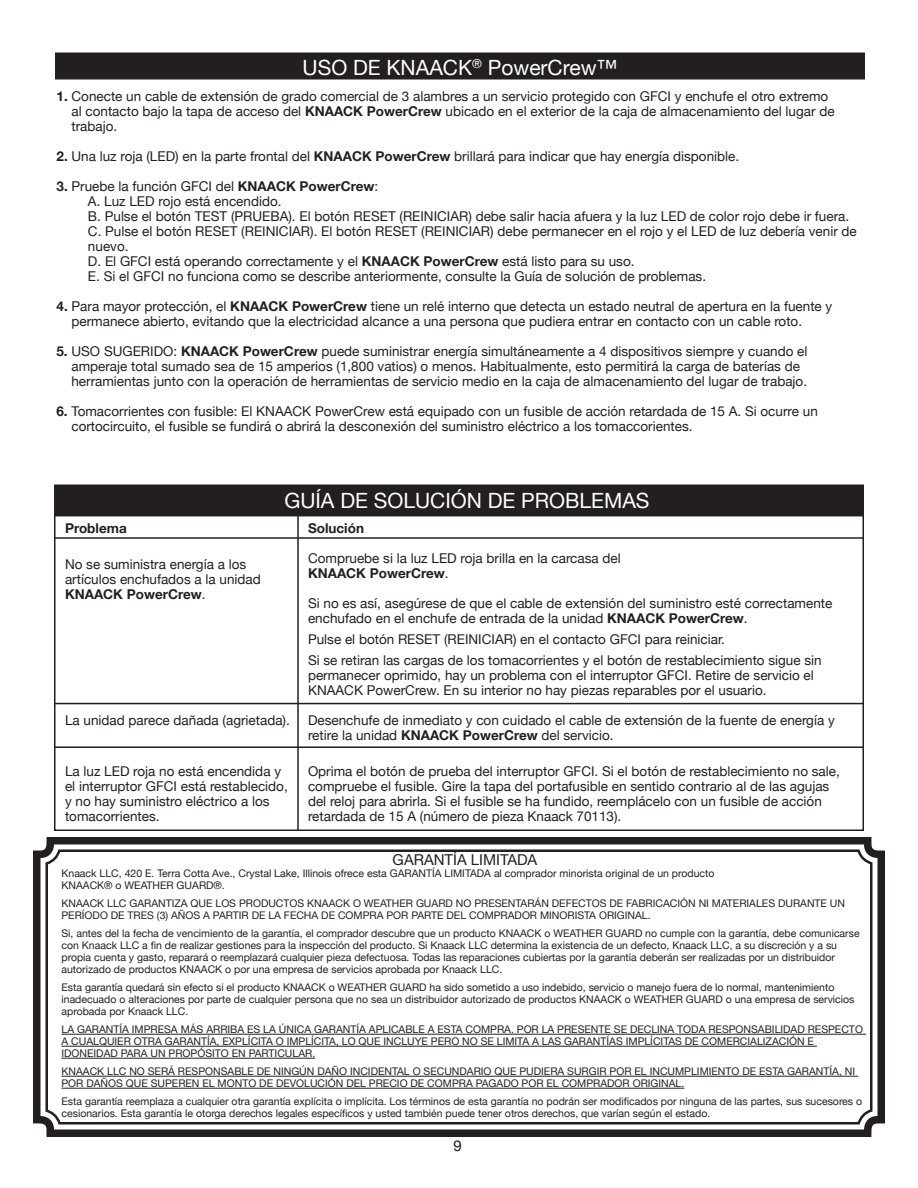
<style>
.page{position:relative;width:918px;height:1188px;background:#fff}
.page>*{position:absolute;margin:0;border:0;box-sizing:border-box;transform-origin:0 0}
.t1{font:21px "Helvetica Neue";color:#fff}
.t2{font:15px "Helvetica Neue";color:#231f20}
.t3{font:13.5px/15px "Helvetica Neue";color:#231f20}
.t4{font:700 13.5px "Helvetica Neue";color:#231f20}
.t5{font:10.5px/12px "Helvetica Neue";color:#231f20}
.s1{font-weight:700}
.s2{font-family:"Interstate";font-weight:300;font-stretch:condensed}
</style>
<div class="page">
<hr style="left:54px;top:537px;width:810px;height:2px;background:#231f20">
<hr style="left:54px;top:703px;width:810px;height:1px;background:#231f20">
<hr style="left:297px;top:516px;width:2px;height:315px;background:#231f20">
<div style="left:55px;top:52px;width:810px;height:28px;background:#231f20;border:2px solid #231f20"></div>
<div style="left:54px;top:484px;width:810px;height:32px;background:#231f20;border:2px solid #231f20"></div>
<svg style="left:33px;top:837px;width:852px;height:300px"></svg>
<div style="left:45px;top:849px;width:828px;height:276px;border:3px solid #231f20;border-radius:13px"></div>
<hr style="left:62px;top:1034px;width:804px;height:1px;background:#231f20">
<hr style="left:62px;top:1046px;width:755px;height:1px;background:#231f20">
<hr style="left:62px;top:1058px;width:253px;height:1px;background:#231f20">
<hr style="left:62px;top:1076px;width:796px;height:1px;background:#231f20">
<hr style="left:62px;top:1088px;width:622px;height:1px;background:#231f20">
<hr style="left:54px;top:746px;width:810px;height:2px;background:#231f20">
<h1 class="t1" style="left:303px;top:55px;width:316px">USO DE KNAACK<sup>®</sup> PowerCrew™</h1>
<p class="t3" style="left:71px;top:88px;width:765px;text-indent:-15px"><span class="s1">1.</span> Conecte un cable de extensión de grado comercial de 3 alambres a un servicio protegido con GFCI y enchufe el otro extremo al contacto bajo la tapa de acceso del <span class="s1">KNAACK PowerCrew</span> ubicado en el exterior de la caja de almacenamiento del lugar de trabajo.</p>
<p class="t3" style="left:56px;top:148px;width:684px"><span class="s1">2.</span> Una luz roja (LED) en la parte frontal del <span class="s1">KNAACK PowerCrew</span> brillará para indicar que hay energía disponible.</p>
<p class="t3" style="left:88px;top:178px;width:770px;text-indent:-31px"><span class="s1">3.</span> Pruebe la función GFCI del <span class="s1">KNAACK PowerCrew</span>:<br>A. Luz LED rojo está encendido.<br>B. Pulse el botón TEST (PRUEBA). El botón RESET (REINICIAR) debe salir hacia afuera y la luz LED de color rojo debe ir fuera.<br>C. Pulse el botón RESET (REINICIAR). El botón RESET (REINICIAR) debe permanecer en el rojo y el LED de luz deber<span class="s2">í</span>a venir de nuevo.<br>D. El GFCI está operando correctamente y el <span class="s1">KNAACK PowerCrew</span> está listo para su uso.<br>E. Si el GFCI no funciona como se describe anteriormente, consulte la Guía de solución de problemas.</p>
<p class="t3" style="left:71px;top:298px;width:762px;text-indent:-15px"><span class="s1">4.</span> Para mayor protección, el <span class="s1">KNAACK PowerCrew</span> tiene un relé interno que detecta un estado neutral de apertura en la fuente y permanece abierto, evitando que la electricidad alcance a una persona que pudiera entrar en contacto con un cable roto.</p>
<p class="t3" style="left:56px;top:343px;width:58px"><span class="s1">5.</span> Uso sugerido</p>
<p class="t3" style="left:71px;top:343px;width:738px;text-indent:102px">: <span class="s1">KNAACK PowerCrew</span> puede suministrar energía simultáneamente a 4 dispositivos siempre y cuando el amperaje total sumado sea de 15 amperios (1,800 vatios) o menos. Habitualmente, esto permitirá la carga de baterías de herramientas junto con la operación de herramientas de servicio medio en la caja de almacenamiento del lugar de trabajo.</p>
<p class="t3" style="left:71px;top:403px;width:748px;text-indent:-15px"><span class="s1">6.</span> Tomacorrientes con fusible: El KNAACK PowerCrew está equipado con un fusible de acción retardada de 15 A. Si ocurre un cortocircuito, el fusible se fundirá o abrirá la desconexión del suministro eléctrico a los tomaccorientes.</p>
<h1 class="t1" style="left:284px;top:488px;width:367px">GUÍA DE SOLUCIÓN DE PROBLEMAS</h1>
<p class="t4" style="left:65px;top:520px;width:63px">Problema</p>
<p class="t3" style="left:65px;top:557px;width:197px">No se suministra energía a los artículos enchufados a la unidad<br><span class="s1">KNAACK PowerCrew</span>.</p>
<p class="t3" style="left:65px;top:713px;width:226px">La unidad parece dañada (agrietada).</p>
<p class="t3" style="left:65px;top:764px;width:224px">La luz LED roja no está encendida y el interruptor GFCI está restablecido, y no hay suministro eléctrico a los tomacorrientes.</p>
<p class="t4" style="left:308px;top:520px;width:57px">Solución</p>
<p class="t3" style="left:308px;top:551px;width:314px">Compruebe si la luz LED roja brilla en la carcasa del<br><span class="s1">KNAACK PowerCrew</span>.</p>
<p class="t3" style="left:308px;top:596px;width:526px">Si no es así, asegúrese de que el cable de extensión del suministro esté correctamente enchufado en el enchufe de entrada de la unidad <span class="s1">KNAACK PowerCrew</span>.</p>
<p class="t3" style="left:308px;top:629px;width:515px;line-height:21px">Pulse el botón RESET (REINICIAR) en el contacto GFCI para reiniciar.<br>Si se retiran las cargas de los tomacorrientes y el botón de restablecimiento sigue sin</p>
<p class="t3" style="left:308px;top:668px;width:507px">permanecer oprimido, hay un problema con el interruptor GFCI. Retire de servicio el<br>KNAACK PowerCrew. En su interior no hay piezas reparables por el usuario.</p>
<p class="t3" style="left:308px;top:713px;width:528px">Desenchufe de inmediato y con cuidado el cable de extensión de la fuente de energía y retire la unidad <span class="s1">KNAACK PowerCrew</span> del servicio.</p>
<p class="t3" style="left:308px;top:764px;width:533px">Oprima el botón de prueba del interruptor GFCI. Si el botón de restablecimiento no sale, compruebe el fusible. Gire la tapa del portafusible en sentido contrario al de las agujas del reloj para abrirla. Si el fusible se ha fundido, reemplácelo con un fusible de acción retardada de 15 A (número de pieza Knaack 70113).</p>
<p class="t2" style="left:393px;top:851px;width:146px">GARANTÍA LIMITADA</p>
<p class="t5" style="left:62px;top:867px;width:655px">Knaack LLC, 420 E. Terra Cotta Ave., Crystal Lake, Illinois ofrece esta GARANTÍA LIMITADA al comprador minorista original de un producto<br>KNAACK® o WEATHER GUARD®.</p>
<p class="t5" style="left:62px;top:897px;width:785px">KNAACK LLC GARANTIZA QUE LOS PRODUCTOS KNAACK O WEATHER GUARD NO PRESENTARÁN DEFECTOS DE FABRICACIÓN NI MATERIALES DURANTE UN<br>PERÍODO DE TRES (3) AÑOS A PARTIR DE LA FECHA DE COMPRA POR PARTE DEL COMPRADOR MINORISTA ORIGINAL.</p>
<p class="t5" style="left:62px;top:927px;width:800px">Si, antes del la fecha de vencimiento de la garantía, el comprador descubre que un producto KNAACK o WEATHER GUARD no cumple con la garantía, debe comunicarse con Knaack LLC a fin de realizar gestiones para la inspección del producto. Si Knaack LLC determina la existencia de un defecto, Knaack LLC, a su discreción y a su propia cuenta y gasto, reparará o reemplazará cualquier pieza defectuosa. Todas las reparaciones cubiertas por la garantía deberán ser realizadas por un distribuidor autorizado de productos KNAACK o por una empresa de servicios aprobada por Knaack LLC.</p>
<p class="t5" style="left:62px;top:981px;width:795px">Esta garantía quedará sin efecto si el producto KNAACK o WEATHER GUARD ha sido sometido a uso indebido, servicio o manejo fuera de lo normal, mantenimiento inadecuado o alteraciones por parte de cualquier persona que no sea un distribuidor autorizado de productos KNAACK o WEATHER GUARD o una empresa de servicios aprobada por Knaack LLC.</p>
<p class="t5" style="left:62px;top:1023px;width:803px">LA GARANTÍA IMPRESA MÁS ARRIBA ES LA ÚNICA GARANTÍA APLICABLE A ESTA COMPRA. POR LA PRESENTE SE DECLINA TODA RESPONSABILIDAD RESPECTO<br>A CUALQUIER OTRA GARANTÍA, EXPLÍCITA O IMPLÍCITA, LO QUE INCLUYE PERO NO SE LIMITA A LAS GARANTÍAS IMPLÍCITAS DE COMERCIALIZACIÓN E<br>IDONEIDAD PARA UN PROPÓSITO EN PARTICULAR.</p>
<p class="t5" style="left:62px;top:1065px;width:795px">KNAACK LLC NO SERÁ RESPONSABLE DE NINGÚN DAÑO INCIDENTAL O SECUNDARIO QUE PUDIERA SURGIR POR EL INCUMPLIMIENTO DE ESTA GARANTÍA, NI<br>POR DAÑOS QUE SUPEREN EL MONTO DE DEVOLUCIÓN DEL PRECIO DE COMPRA PAGADO POR EL COMPRADOR ORIGINAL.</p>
<p class="t5" style="left:62px;top:1095px;width:802px">Esta garantía reemplaza a cualquier otra garantía explícita o implícita. Los términos de esta garantía no podrán ser modificados por ninguna de las partes, sus sucesores o cesionarios. Esta garantía le otorga derechos legales específicos y usted también puede tener otros derechos, que varían según el estado.</p>
<p class="t2" style="left:454px;top:1136px;width:10px">9</p>
</div>
